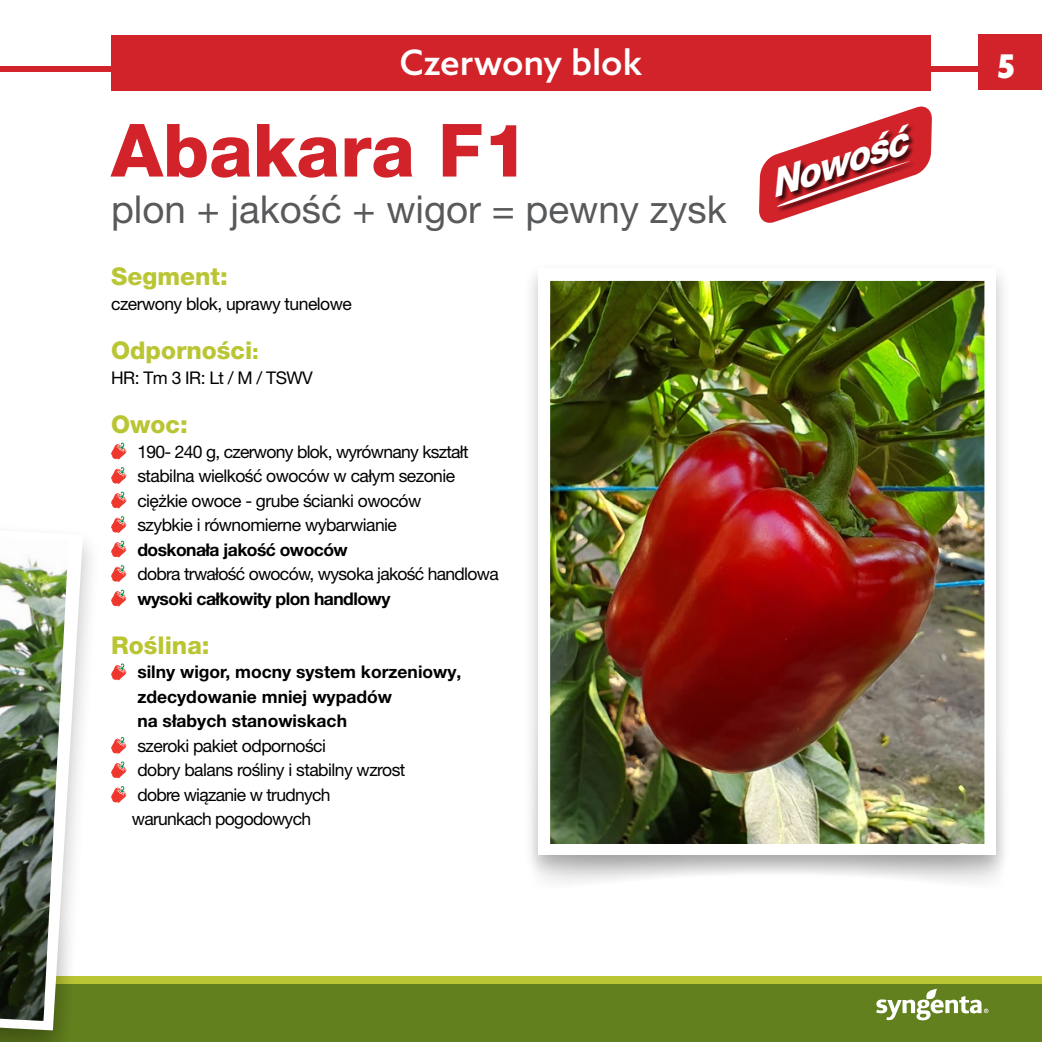
<style>
.page{position:relative;width:1042px;height:1042px;background:#fff}
.page>*{position:absolute;margin:0;border:0;box-sizing:border-box;transform-origin:0 0}
.t1{font:800 73.5px "Helvetica Neue LT Pro";color:#d2232a}
.t2{font:38.5px "Helvetica Neue LT Pro";color:#58595b}
.t3{font:italic 800 38.15px "Helvetica Neue LT Pro";color:#fff}
.t4{font:500 35px "Azo Sans";color:#fff}
.t5{font:800 31.5px "Fujiyama";color:#fff}
.t6{font:800 24.5px "Helvetica Neue LT Pro";color:#bac533}
.t7{font:17.5px/24.5px "Helvetica Neue LT Pro";letter-spacing:-.03em;color:#000}
.t8{font:700 17.5px/24.5px "Helvetica Neue LT Pro";color:#000}
.t9{font:700 17.5px "Helvetica Neue LT Pro";letter-spacing:-.03em;color:#000}
.s1{font-size:21px}
</style>
<div class="page">
<div style="left:522px;top:261px;width:490px;height:619px;background:#000;opacity:.25"></div>
<div style="left:538px;top:268px;width:458px;height:586px;background:#fff"></div>
<div style="left:0;top:984px;width:1042px;height:58px;background:#62801e"></div>
<div style="left:0;top:977px;width:1042px;height:7px;background:#bac533"></div>
<svg style="left:876px;top:989px;width:112px;height:31px"></svg>
<div style="left:0;top:66px;width:1042px;height:5px;background:#d2232a"></div>
<div style="left:111px;top:35px;width:820px;height:55px;background:#d2232a"></div>
<svg style="left:111px;top:442px;width:16px;height:17px"></svg>
<svg style="left:111px;top:467px;width:16px;height:17px"></svg>
<svg style="left:111px;top:491px;width:16px;height:17px"></svg>
<svg style="left:111px;top:516px;width:16px;height:17px"></svg>
<svg style="left:111px;top:540px;width:16px;height:17px"></svg>
<svg style="left:111px;top:565px;width:16px;height:17px"></svg>
<svg style="left:111px;top:589px;width:16px;height:17px"></svg>
<svg style="left:111px;top:663px;width:16px;height:17px"></svg>
<svg style="left:111px;top:737px;width:16px;height:17px"></svg>
<svg style="left:111px;top:761px;width:16px;height:17px"></svg>
<svg style="left:111px;top:786px;width:16px;height:17px"></svg>
<img style="left:551px;top:282px;width:432px;height:561px">
<div style="left:545px;top:276px;width:444px;height:573px;border:5px solid #fff"></div>
<div style="left:979px;top:35px;width:63px;height:55px;background:#d2232a"></div>
<div style="left:0;top:508px;width:102px;height:534px;background:#000;opacity:.25"></div>
<svg style="left:0;top:530px;width:83px;height:512px"></svg>
<img style="left:0;top:537px;width:69px;height:484px">
<svg style="left:759px;top:106px;width:173px;height:117px"></svg>
<h3 class="t4" style="left:400px;top:40px;width:244px">Czerwony blok</h3>
<h1 class="t1" style="left:111px;top:107px;width:420px">Abakara F1</h1>
<h2 class="t2" style="left:111px;top:185px;width:617px">plon + jakość + wigor = pewny zysk</h2>
<h3 class="t6" style="left:111px;top:262px;width:118px">Segment:</h3>
<p class="t7" style="left:111px;top:291px;width:242px">czerwony blok, uprawy tunelowe</p>
<h3 class="t6" style="left:111px;top:336px;width:149px">Odporności<span class="s1">:</span></h3>
<p class="t7" style="left:111px;top:365px;width:203px">HR: Tm 3 IR: Lt / M / TSWV</p>
<h3 class="t6" style="left:111px;top:410px;width:78px">Owoc:</h3>
<p class="t7" style="left:137px;top:439px;width:333px">190- 240 g, czerwony blok, wyrównany kształt stabilna wielkość owoców w całym sezonie ciężkie owoce - grube ścianki owoców szybkie i równomierne wybarwianie</p>
<p class="t9" style="left:137px;top:538px;width:212px">doskonała jakość owoców</p>
<p class="t7" style="left:137px;top:561px;width:363px">dobra trwałość owoców, wysoka jakość handlowa</p>
<p class="t9" style="left:137px;top:587px;width:254px">wysoki całkowity plon handlowy</p>
<h3 class="t6" style="left:111px;top:631px;width:100px">Roślina:</h3>
<p class="t8" style="left:137px;top:659px;width:325px">silny wigor, mocny system korzeniowy, zdecydowanie mniej wypadów<br>na słabych stanowiskach</p>
<p class="t7" style="left:137px;top:733px;width:190px">szeroki pakiet odporności</p>
<p class="t7" style="left:137px;top:757px;width:270px">dobry balans rośliny i stabilny wzrost</p>
<p class="t7" style="left:137px;top:782px;width:195px">dobre wiązanie w trudnych</p>
<p class="t7" style="left:132px;top:806px;width:181px">warunkach pogodowych</p>
<h3 class="t3" style="left:762px;top:163px;width:144px;rotate:-18deg">Nowość</h3>
<h3 class="t5" style="left:996px;top:46px;width:21px">5</h3>
</div>
